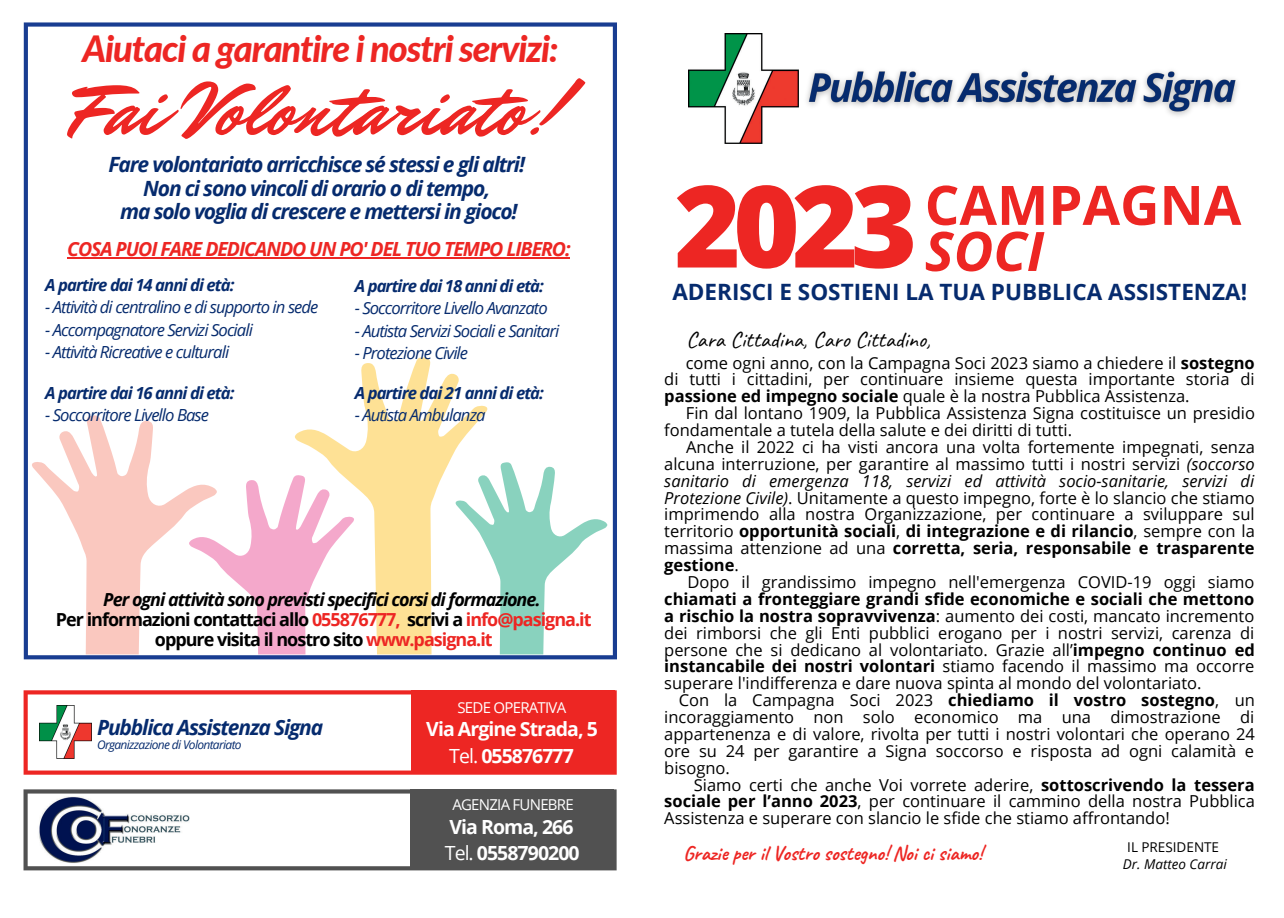
<style>
.page{position:relative;width:1284px;height:918px;background:#fff}
.page>*{position:absolute;margin:0;border:0;box-sizing:border-box;transform-origin:0 0}
.t1{font:79.05px "Mr Dafoe";color:#ed2623}
.t2{font:700 54.45px/46px "Open Sans";color:#ed2623}
.t3{font:italic 800 36.15px "Lato";letter-spacing:-.03em;color:#ed2623}
.t4{font:700 22.5px "Open Sans";color:#062b6e}
.t5{font:22.5px "Caveat";color:#000}
.t6{font:italic 700 21px/23.7px "Open Sans";letter-spacing:-.055em;color:#062b6e;text-align:center}
.t7{font:700 20.7px "Caveat";color:#ed2623}
.t8{font:700 19.5px "Open Sans";letter-spacing:-.05em;color:#fff}
.t9{font:italic 700 19.5px "Open Sans";letter-spacing:-.055em;color:#ed2623}
.t10{font:700 18px/20.2px "Open Sans";letter-spacing:-.055em;color:#000;text-align:center}
.t11{font:italic 16.65px "Open Sans";letter-spacing:-.055em;color:#062b6e}
.t12{font:italic 700 16.65px "Open Sans";letter-spacing:-.055em;color:#062b6e}
.t13{font:16.5px/17px "Open Sans";color:#000;text-align:justify}
.t14{font:15px "Open Sans";letter-spacing:-.05em;color:#fff}
.t15{font:italic 13.5px "Open Sans";color:#000}
.t16{font:13.5px "Open Sans";color:#000}
.t17{font:italic 12px "Open Sans";letter-spacing:-.055em;color:#062b6e}
.s1{font-style:italic}
.s2{color:#ed2623}
.s3{font-weight:400}
.s4{font-weight:800;font-size:113.7px}
.s5{font-weight:700}
</style>
<div class="page">
<svg style="left:24px;top:794px;width:4px;height:72px"></svg>
<svg style="left:24px;top:866px;width:4px;height:4px"></svg>
<hr style="left:612px;top:794px;width:4px;height:72px;background:#515151">
<svg style="left:28px;top:866px;width:584px;height:4px;background:#595959"></svg>
<svg style="left:24px;top:789px;width:4px;height:5px"></svg>
<div style="left:28px;top:789px;width:584px;height:5px;background:#515151"></div>
<svg style="left:612px;top:771px;width:5px;height:4px"></svg>
<svg style="left:24px;top:694px;width:4px;height:77px"></svg>
<svg style="left:24px;top:771px;width:4px;height:4px"></svg>
<div style="left:612px;top:694px;width:5px;height:77px;background:#ed2623"></div>
<svg style="left:28px;top:771px;width:584px;height:4px;background:#ee3634"></svg>
<svg style="left:24px;top:690px;width:4px;height:4px"></svg>
<svg style="left:28px;top:690px;width:383px;height:4px;background:#ee3633"></svg>
<img style="left:39px;top:706px;width:53px;height:53px">
<div style="left:411px;top:690px;width:204px;height:82px;background:#ed2623"></div>
<div style="left:410px;top:789px;width:204px;height:80px;background:#515151"></div>
<img style="left:688px;top:33px;width:109px;height:110px">
<img style="left:39px;top:796px;width:150px;height:67px">
<svg style="left:613px;top:655px;width:4px;height:4px"></svg>
<svg style="left:24px;top:27px;width:4px;height:388px;background:#1c3f92"></svg>
<hr style="left:613px;top:27px;width:4px;height:628px;background:#193d91">
<svg style="left:354px;top:655px;width:259px;height:4px"></svg>
<svg style="left:613px;top:22px;width:4px;height:5px"></svg>
<svg style="left:24px;top:22px;width:4px;height:5px"></svg>
<div style="left:28px;top:22px;width:585px;height:5px;background:#193d91"></div>
<svg style="left:487px;top:462px;width:120px;height:192px"></svg>
<svg style="left:24px;top:415px;width:330px;height:244px"></svg>
<svg style="left:295px;top:357px;width:192px;height:297px"></svg>
<img style="left:797px;top:69px;width:441px;height:47px">
<hr style="left:67px;top:257px;width:502px;height:1px;background:#ed2623">
<h3 class="t3" style="left:83px;top:26px;width:477px">Aiutaci a garantire i nostri servizi:</h3>
<h1 class="t1" style="left:72px;top:56px;width:498px">Fai Volontariato!</h1>
<p class="t6" style="left:108px;top:152px;width:418px">Fare volontariato arricchisce sé stessi e gli altri!<br>Non ci sono vincoli di orario o di tempo,<br>ma solo voglia di crescere e mettersi in gioco!</p>
<p class="t9" style="left:67px;top:235px;width:505px">COSA PUOI FARE DEDICANDO UN PO' DEL TUO TEMPO LIBERO:</p>
<p class="t12" style="left:45px;top:273px;width:191px">A partire dai 14 anni di età:</p>
<p class="t11" style="left:45px;top:295px;width:275px">- Attività di centralino e di supporto in sede</p>
<p class="t11" style="left:45px;top:318px;width:209px">- Accompagnatore Servizi Sociali</p>
<p class="t11" style="left:45px;top:340px;width:186px">- Attività Ricreative e culturali</p>
<p class="t12" style="left:45px;top:381px;width:191px">A partire dai 16 anni di età:</p>
<p class="t11" style="left:45px;top:403px;width:165px">- Soccorritore Livello Base</p>
<p class="t12" style="left:355px;top:274px;width:191px">A partire dai 18 anni di età:</p>
<p class="t11" style="left:355px;top:297px;width:194px">- Soccorritore Livello Avanzato</p>
<p class="t11" style="left:355px;top:319px;width:206px">- Autista Servizi Sociali e Sanitari</p>
<p class="t11" style="left:355px;top:342px;width:115px">- Protezione Civile</p>
<p class="t12" style="left:355px;top:381px;width:191px">A partire dai 21 anni di età:</p>
<p class="t11" style="left:355px;top:403px;width:132px">- Autista Ambulanza</p>
<p class="t10" style="left:56px;top:589px;width:537px"><span class="s1">Per ogni attività sono previsti specifici corsi di formazione.<br></span>Per informazioni contattaci allo <span class="s2">055876777,</span> scrivi a <span class="s2">info@pasigna.it </span>oppure visita il nostro sito <span class="s2">www.pasigna.it</span></p>
<p class="t6" style="left:97px;top:715px;width:228px">Pubblica Assistenza Signa</p>
<p class="t17" style="left:97px;top:736px;width:146px">Organizzazione di Volontariato</p>
<p class="t14" style="left:457px;top:697px;width:110px">SEDE OPERATIVA</p>
<p class="t8" style="left:426px;top:716px;width:173px">Via Argine Strada, 5</p>
<p class="t8" style="left:449px;top:742px;width:126px"><span class="s3">Tel.</span> 055876777</p>
<p class="t14" style="left:452px;top:794px;width:123px">AGENZIA FUNEBRE</p>
<p class="t8" style="left:449px;top:814px;width:125px">Via Roma, 266</p>
<p class="t8" style="left:445px;top:839px;width:136px"><span class="s3">Tel.</span> 0558790200</p>
<h2 class="t2" style="left:924px;top:181px;width:318px;text-indent:-250px"><span class="s4">2023</span>CAMPAGNA<br><span class="s1">SOCI</span></h2>
<h3 class="t4" style="left:672px;top:276px;width:576px">ADERISCI E SOSTIENI LA TUA PUBBLICA ASSISTENZA!</h3>
<h3 class="t5" style="left:686px;top:326px;width:246px">Cara Cittadina, Caro Cittadino,</h3>
<p class="t13" style="left:664px;top:354px;width:592px;text-indent:21px">come ogni anno, con la Campagna Soci 2023 siamo a chiedere il <span class="s5">sostegno </span>di tutti i cittadini, per continuare insieme questa importante storia di <span class="s5">passione ed impegno sociale</span> quale è la nostra Pubblica Assistenza.</p>
<p class="t13" style="left:664px;top:404px;width:592px;text-indent:22px">Fin dal lontano 1909, la Pubblica Assistenza Signa costituisce un presidio fondamentale a tutela della salute e dei diritti di tutti.</p>
<p class="t13" style="left:664px;top:438px;width:592px;text-indent:22px">Anche il 2022 ci ha visti ancora una volta fortemente impegnati, senza alcuna interruzione, per garantire al massimo tutti i nostri servizi <span class="s1">(soccorso sanitario di emergenza 118, servizi ed attività socio-sanitarie, servizi di Protezione Civile)</span>. Unitamente a questo impegno, forte è lo slancio che stiamo imprimendo alla nostra Organizzazione, per continuare a sviluppare sul territorio <span class="s5">opportunità sociali</span>, <span class="s5">di integrazione e di rilancio</span>, sempre con la massima attenzione ad una <span class="s5">corretta, seria, responsabile e trasparente gestione</span>.</p>
<p class="t13" style="left:687px;top:573px;width:568px">Dopo il grandissimo impegno nell'emergenza COVID-19 oggi siamo</p>
<p class="t13" style="left:664px;top:590px;width:592px"><span class="s5">chiamati a fronteggiare grandi sfide economiche e sociali che mettono a rischio la nostra sopravvivenza</span>: aumento dei costi, mancato incremento dei rimborsi che gli Enti pubblici erogano per i nostri servizi, carenza di persone che si dedicano al volontariato. Grazie all’<span class="s5">impegno continuo ed instancabile dei nostri volontari</span> stiamo facendo il massimo ma occorre superare l'indifferenza e dare nuova spinta al mondo del volontariato.</p>
<p class="t13" style="left:664px;top:691px;width:592px;text-indent:14px">Con la Campagna Soci 2023 <span class="s5">chiediamo il vostro sostegno</span>, un incoraggiamento non solo economico ma una dimostrazione di appartenenza e di valore, rivolta per tutti i nostri volontari che operano 24 ore su 24 per garantire a Signa soccorso e risposta ad ogni calamità e bisogno.</p>
<p class="t13" style="left:664px;top:776px;width:592px;text-indent:30px">Siamo certi che anche Voi vorrete aderire, <span class="s5">sottoscrivendo la tessera sociale per l’anno 2023</span>, per continuare il cammino della nostra Pubblica Assistenza e superare con slancio le sfide che stiamo affrontando!</p>
<p class="t7" style="left:683px;top:840px;width:301px">Grazie per il Vostro sostegno! Noi ci siamo!</p>
<p class="t16" style="left:1127px;top:838px;width:93px">IL PRESIDENTE</p>
<p class="t15" style="left:1123px;top:854px;width:105px">Dr. Matteo Carrai</p>
</div>
